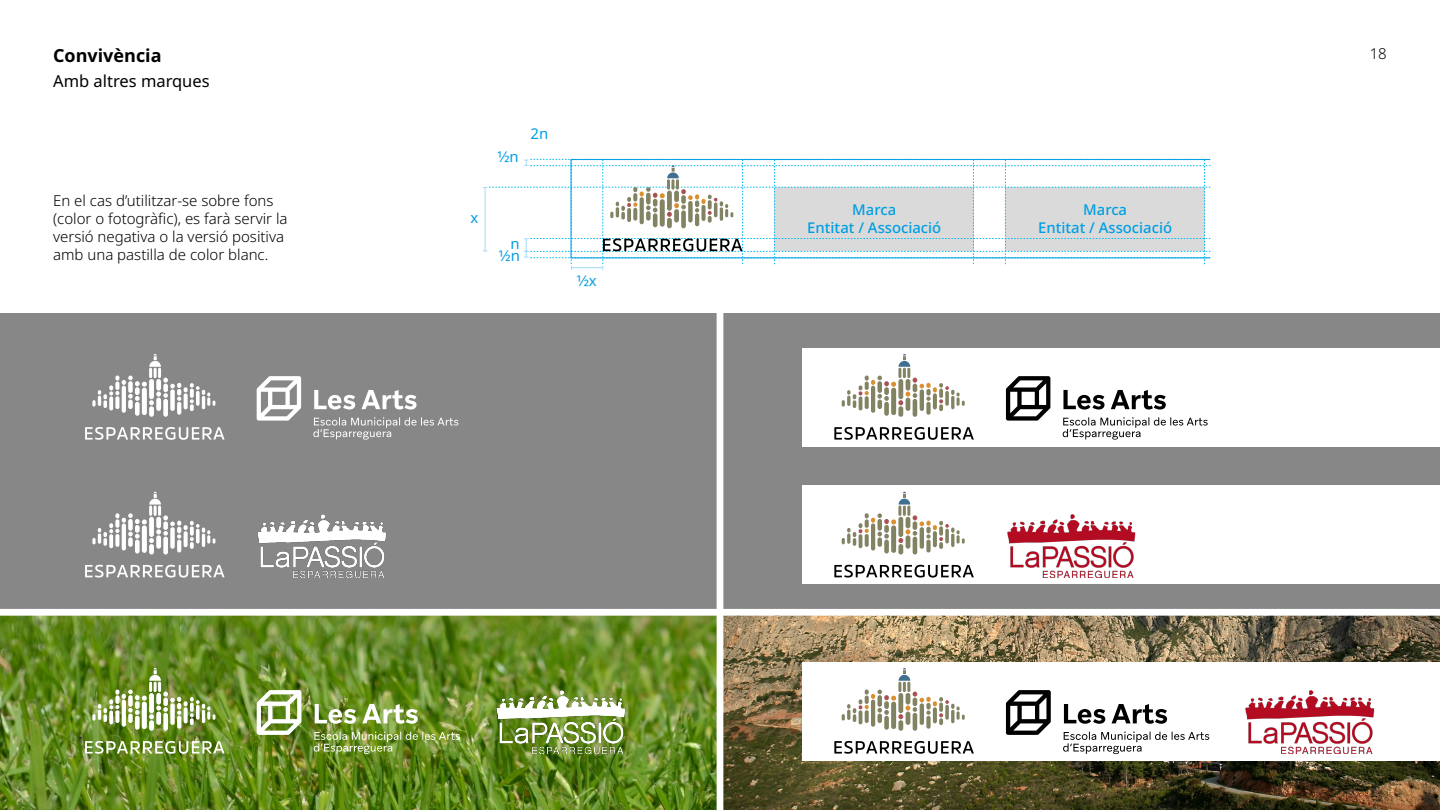
<style>
.page{position:relative;width:1440px;height:810px;background:#fff}
.page>*{position:absolute;margin:0;border:0;box-sizing:border-box;transform-origin:0 0}
.t1{font:700 18px "Noto Sans";color:#000}
.t2{font:16.5px "Noto Sans";color:#000}
.t3{font:300 15px/18px "Noto Sans";color:#000}
.t4{font:500 14.85px/17.9px "Noto Sans";color:#009fe3;text-align:center}
.t5{font:14.85px "Noto Sans";color:#009fe3}
</style>
<div class="page">
<img style="left:0;top:616px;width:717px;height:194px">
<img style="left:723px;top:616px;width:717px;height:194px">
<div style="left:0;top:314px;width:1440px;height:298px;background:#878787"></div>
<div style="left:802px;top:662px;width:638px;height:98px;background:#fff"></div>
<svg style="left:834px;top:741px;width:140px;height:13px"></svg>
<div style="left:926px;top:716px;width:5px;height:13px;background:#838364;border-radius:2px"></div>
<div style="left:884px;top:716px;width:5px;height:14px;background:#838364;border-radius:2px"></div>
<hr style="left:913px;top:713px;width:4px;height:18px;background:#838364;border-radius:2px">
<div style="left:898px;top:720px;width:5px;height:11px;background:#838364;border-radius:2px"></div>
<div style="left:891px;top:702px;width:5px;height:27px;background:#838364;border-radius:2px"></div>
<svg style="left:842px;top:668px;width:123px;height:57px"></svg>
<hr style="left:906px;top:693px;width:4px;height:12px;background:#838364;border-radius:2px">
<img style="left:1245px;top:691px;width:130px;height:63px">
<svg style="left:1006px;top:690px;width:45px;height:45px"></svg>
<svg style="left:1063px;top:732px;width:146px;height:22px"></svg>
<svg style="left:1064px;top:704px;width:103px;height:20px"></svg>
<svg style="left:85px;top:741px;width:139px;height:13px"></svg>
<svg style="left:177px;top:716px;width:4px;height:13px"></svg>
<div style="left:135px;top:716px;width:5px;height:14px;background:#fff;border-radius:2px"></div>
<div style="left:163px;top:713px;width:5px;height:18px;background:#fff;border-radius:2px"></div>
<div style="left:149px;top:720px;width:5px;height:11px;background:#fff;border-radius:2px"></div>
<div style="left:142px;top:702px;width:5px;height:27px;background:#fff;border-radius:2px"></div>
<img style="left:92px;top:668px;width:123px;height:57px">
<div style="left:156px;top:693px;width:5px;height:12px;background:#fff;border-radius:2px"></div>
<img style="left:495px;top:691px;width:136px;height:63px">
<svg style="left:257px;top:690px;width:44px;height:45px"></svg>
<img style="left:314px;top:732px;width:146px;height:22px">
<svg style="left:315px;top:704px;width:103px;height:20px"></svg>
<div style="left:802px;top:348px;width:638px;height:98px;background:#fff"></div>
<svg style="left:834px;top:427px;width:140px;height:13px"></svg>
<div style="left:926px;top:402px;width:5px;height:13px;background:#838364;border-radius:2px"></div>
<div style="left:884px;top:402px;width:5px;height:14px;background:#838364;border-radius:2px"></div>
<hr style="left:913px;top:399px;width:4px;height:18px;background:#838364;border-radius:2px">
<div style="left:898px;top:406px;width:5px;height:11px;background:#838364;border-radius:2px"></div>
<div style="left:891px;top:388px;width:5px;height:27px;background:#838364;border-radius:2px"></div>
<svg style="left:842px;top:354px;width:123px;height:57px"></svg>
<hr style="left:906px;top:379px;width:4px;height:12px;background:#838364;border-radius:2px">
<svg style="left:1006px;top:376px;width:44px;height:45px"></svg>
<svg style="left:1063px;top:417px;width:145px;height:23px"></svg>
<svg style="left:1063px;top:390px;width:103px;height:20px"></svg>
<svg style="left:85px;top:427px;width:139px;height:13px"></svg>
<svg style="left:177px;top:402px;width:4px;height:13px"></svg>
<div style="left:135px;top:402px;width:5px;height:14px;background:#fff;border-radius:2px"></div>
<div style="left:163px;top:399px;width:5px;height:18px;background:#fff;border-radius:2px"></div>
<div style="left:149px;top:406px;width:5px;height:11px;background:#fff;border-radius:2px"></div>
<div style="left:142px;top:388px;width:5px;height:27px;background:#fff;border-radius:2px"></div>
<svg style="left:92px;top:354px;width:123px;height:57px"></svg>
<div style="left:156px;top:379px;width:5px;height:12px;background:#fff;border-radius:2px"></div>
<svg style="left:257px;top:376px;width:44px;height:45px"></svg>
<svg style="left:313px;top:417px;width:145px;height:23px"></svg>
<svg style="left:314px;top:390px;width:103px;height:20px"></svg>
<svg style="left:483px;top:159px;width:727px;height:111px"></svg>
<div style="left:571px;top:159px;width:639px;height:99px;border:1px solid #009fe3"></div>
<div style="left:802px;top:486px;width:638px;height:98px;background:#fff"></div>
<img style="left:1007px;top:514px;width:129px;height:63px">
<svg style="left:834px;top:565px;width:140px;height:13px"></svg>
<div style="left:926px;top:540px;width:5px;height:13px;background:#838364;border-radius:2px"></div>
<div style="left:884px;top:540px;width:5px;height:14px;background:#838364;border-radius:2px"></div>
<svg style="left:913px;top:537px;width:4px;height:18px"></svg>
<div style="left:898px;top:544px;width:5px;height:11px;background:#838364;border-radius:2px"></div>
<div style="left:891px;top:525px;width:5px;height:28px;background:#838364;border-radius:2px"></div>
<svg style="left:842px;top:492px;width:123px;height:57px"></svg>
<hr style="left:906px;top:517px;width:4px;height:11px;background:#838364;border-radius:2px">
<img style="left:258px;top:514px;width:129px;height:63px">
<svg style="left:85px;top:565px;width:139px;height:13px"></svg>
<svg style="left:177px;top:540px;width:4px;height:13px"></svg>
<div style="left:135px;top:540px;width:5px;height:14px;background:#fff;border-radius:2px"></div>
<div style="left:163px;top:537px;width:5px;height:18px;background:#fff;border-radius:2px"></div>
<div style="left:149px;top:544px;width:5px;height:11px;background:#fff;border-radius:2px"></div>
<div style="left:142px;top:525px;width:5px;height:28px;background:#fff;border-radius:2px"></div>
<svg style="left:92px;top:492px;width:123px;height:57px"></svg>
<div style="left:156px;top:517px;width:5px;height:11px;background:#fff;border-radius:2px"></div>
<div style="left:717px;top:304px;width:6px;height:506px;background:#fff"></div>
<div style="left:0;top:609px;width:1440px;height:7px;background:#fff"></div>
<p class="t1" style="left:53px;top:45px;width:110px">Convivència</p>
<p class="t2" style="left:53px;top:71px;width:158px">Amb altres marques</p>
<p class="t3" style="left:53px;top:191px;width:236px">En el cas d’utilitzar-se sobre fons (color o fotogràfic), es farà servir la versió negativa o la versió positiva amb una pastilla de color blanc.</p>
<p class="t5" style="left:497px;top:149px;width:23px">1/2n</p>
<p class="t5" style="left:531px;top:125px;width:19px">2n</p>
<p class="t5" style="left:470px;top:209px;width:9px">x</p>
<p class="t5" style="left:510px;top:235px;width:11px">n</p>
<p class="t5" style="left:499px;top:247px;width:23px">1/2n</p>
<p class="t5" style="left:577px;top:272px;width:22px">1/2x</p>
<p class="t4" style="left:807px;top:201px;width:136px">Marca<br>Entitat / Associació</p>
<p class="t4" style="left:1038px;top:201px;width:136px">Marca<br>Entitat / Associació</p>
<p class="t3" style="left:1370px;top:44px;width:19px">18</p>
</div>
